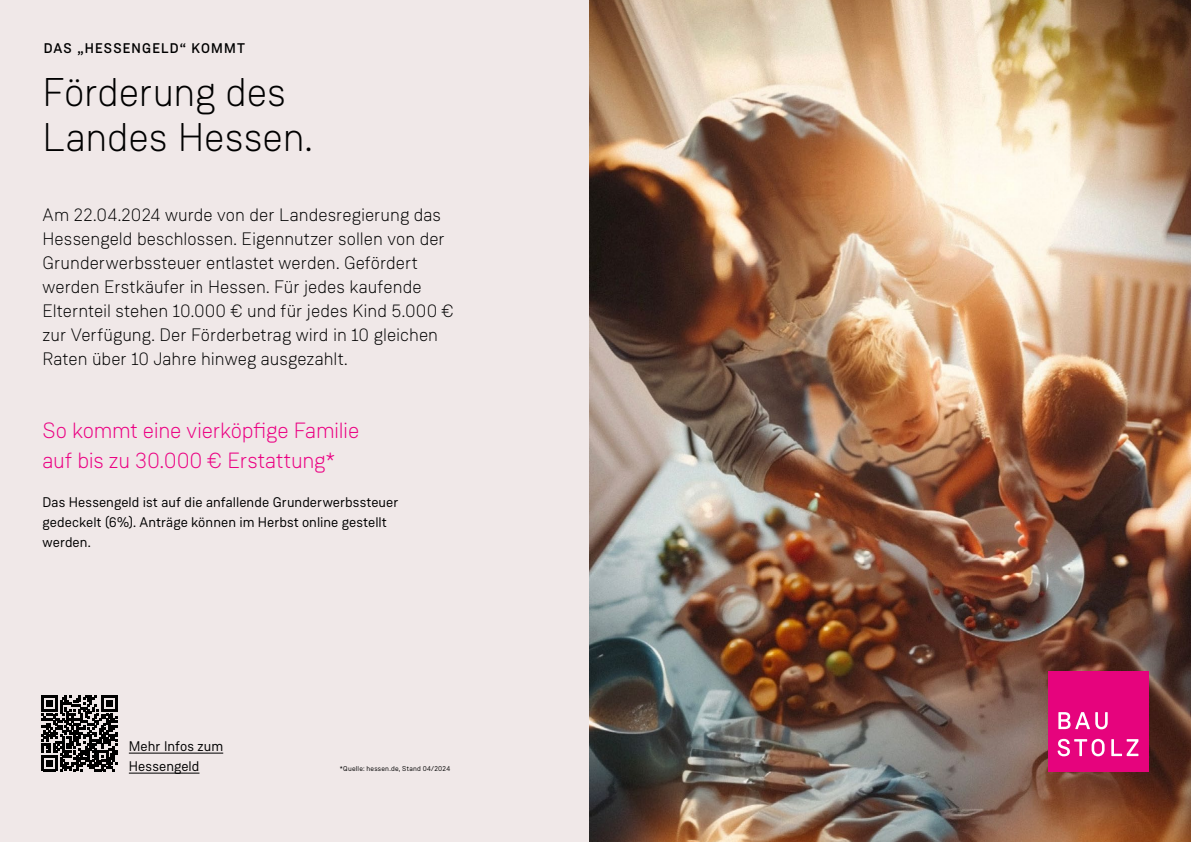
<style>
.page{position:relative;width:1191px;height:842px;background:#f0e8e8}
.page>*{position:absolute;margin:0;border:0;box-sizing:border-box;transform-origin:0 0}
.t1{font:300 40px/45px "Weissenhof Grotesk";letter-spacing:-.005em;color:#000}
.t2{font:300 22px/30px "Weissenhof Grotesk";letter-spacing:-.01em;color:#eb0082}
.t3{font:300 18px/24px "Weissenhof Grotesk";color:#000}
.t4{font:14px/20px "Weissenhof Grotesk";letter-spacing:.005em;color:#000}
.t5{font:500 14px "Weissenhof Grotesk";letter-spacing:.08em;color:#000}
.t6{font:7px "Weissenhof Grotesk";letter-spacing:.03em;color:#000}
</style>
<div class="page">
<img style="left:590px;top:0;width:601px;height:842px">
<div style="left:1048px;top:671px;width:100px;height:100px;background:#e6037d"></div>
<svg style="left:1057px;top:712px;width:81px;height:44px"></svg>
<hr style="left:129px;top:753px;width:94px;height:1px;background:#000">
<hr style="left:129px;top:773px;width:70px;height:1px;background:#000">
<svg style="left:41px;top:695px;width:76px;height:76px"></svg>
<p class="t5" style="left:44px;top:40px;width:203px">DAS „HESSENGELD“ KOMMT</p>
<h1 class="t1" style="left:43px;top:69px;width:272px">Förderung des<br>Landes Hessen.</h1>
<p class="t3" style="left:43px;top:203px;width:413px">Am 22.04.2024 wurde von der Landesregierung das Hessengeld beschlossen. Eigennutzer sollen von der Grunderwerbssteuer entlastet werden. Gefördert werden Erstkäufer in Hessen. Für jedes kaufende Elternteil stehen 10.000 € und für jedes Kind 5.000 € zur Verfügung. Der Förderbetrag wird in 10 gleichen Raten über 10 Jahre hinweg ausgezahlt.</p>
<p class="t2" style="left:43px;top:415px;width:318px">So kommt eine vierköpfige Familie auf bis zu 30.000 € Erstattung*</p>
<p class="t4" style="left:43px;top:492px;width:357px">Das Hessengeld ist auf die anfallende Grunderwerbssteuer gedeckelt (6%). Anträge können im Herbst online gestellt werden.</p>
<p class="t4" style="left:129px;top:736px;width:96px">Mehr Infos zum<br>Hessengeld</p>
<p class="t6" style="left:340px;top:764px;width:112px">*Quelle: hessen.de, Stand 04/2024</p>
</div>
